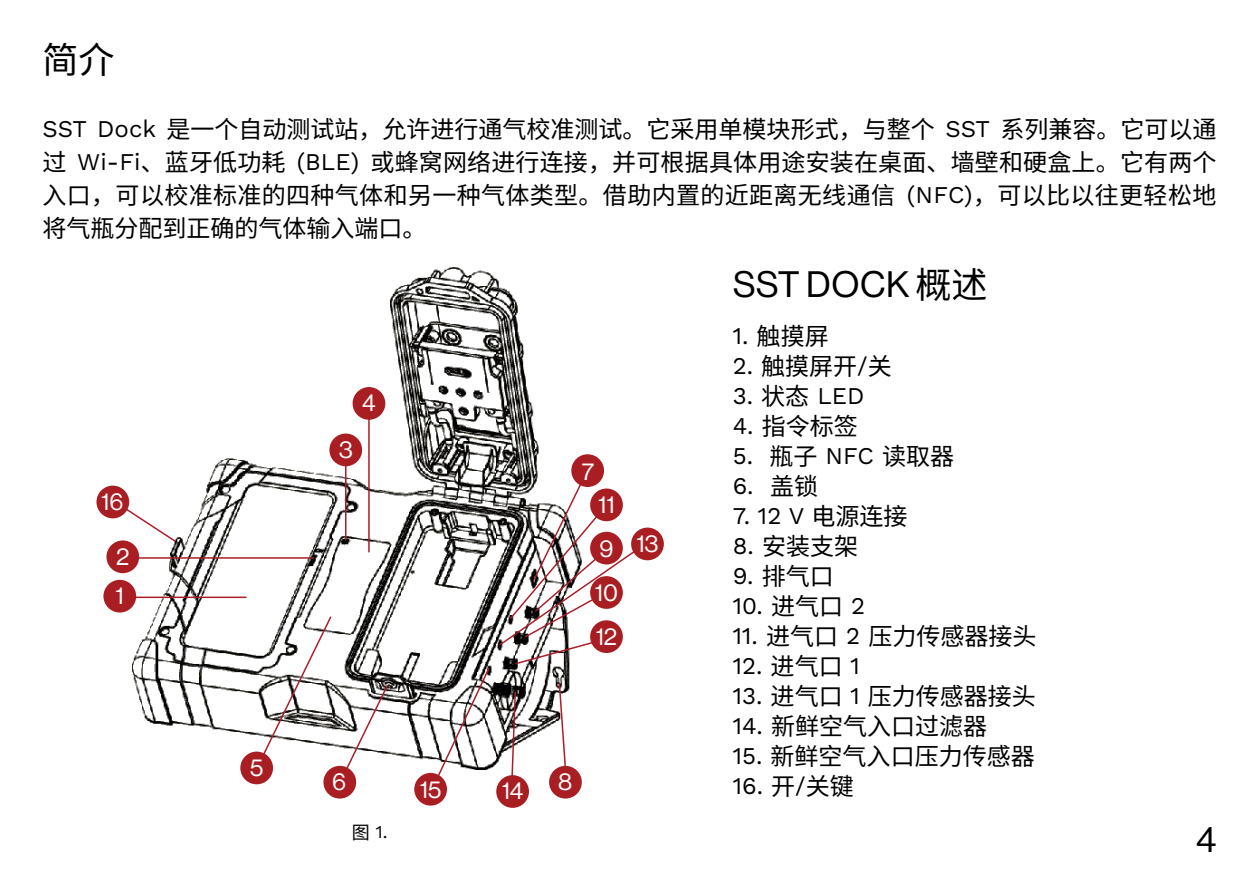
<style>
.page{position:relative;width:1259px;height:893px;background:#fff}
.page>*{position:absolute;margin:0;border:0;box-sizing:border-box;transform-origin:0 0}
.t1{font:36px "Neue Haas Display";letter-spacing:.015em;color:#000}
.t2{font:36px "Noto Sans SC";color:#000}
.t3{font:24px/33px "Noto Sans SC";color:#000;text-align:justify}
.t4{font:24px "Work Sans";color:#000}
.t5{font:24px/44.1px "Neue Haas Display";color:#fff}
.t6{font:18px "Work Sans";color:#000}
.s1{font-family:"Work Sans"}
.s2{font-family:"Noto Sans SC"}
</style>
<div class="page">
<svg style="left:113px;top:500px;width:20px;height:43px"></svg>
<img style="left:133px;top:267px;width:448px;height:502px">
<hr style="left:123px;top:597px;width:123px;height:1px;background:#aa1e28">
<div style="left:103px;top:580px;width:33px;height:32px;background:#a91e22;border-radius:50%"></div>
<hr style="left:134px;top:557px;width:180px;height:2px;background:#aa1e28">
<div style="left:106px;top:540px;width:33px;height:33px;background:#a91e22;border-radius:50%"></div>
<hr style="left:345px;top:456px;width:1px;height:84px;background:#aa1e28">
<div style="left:329px;top:434px;width:33px;height:32px;background:#a91e22;border-radius:50%"></div>
<hr style="left:368px;top:409px;width:2px;height:143px;background:#aa1e28">
<div style="left:352px;top:387px;width:33px;height:33px;background:#a91e22;border-radius:50%"></div>
<div style="left:240px;top:752px;width:33px;height:32px;background:#a91e22;border-radius:50%"></div>
<svg style="left:255px;top:615px;width:134px;height:168px"></svg>
<div style="left:323px;top:766px;width:33px;height:32px;background:#a91e22;border-radius:50%"></div>
<div style="left:571px;top:454px;width:33px;height:33px;background:#a91e22;border-radius:50%"></div>
<svg style="left:558px;top:682px;width:10px;height:86px"></svg>
<div style="left:549px;top:766px;width:33px;height:32px;background:#a91e22;border-radius:50%"></div>
<svg style="left:498px;top:469px;width:149px;height:196px"></svg>
<div style="left:631px;top:528px;width:33px;height:32px;background:#a91e22;border-radius:50%"></div>
<div style="left:96px;top:486px;width:33px;height:32px;background:#a91e22;border-radius:50%"></div>
<svg style="left:510px;top:691px;width:7px;height:84px"></svg>
<div style="left:496px;top:775px;width:33px;height:33px;background:#a91e22;border-radius:50%"></div>
<svg style="left:429px;top:667px;width:62px;height:118px"></svg>
<div style="left:414px;top:773px;width:33px;height:33px;background:#a91e22;border-radius:50%"></div>
<h1 class="t2" style="left:43px;top:39px;width:73px">简介</h1>
<p class="t3" style="left:43px;top:113px;width:1175px"><span class="s1">SST Dock</span> 是一个自动测试站，允许进行通气校准测试。它采用单模块形式，与整个 <span class="s1">SST</span> 系列兼容。它可以通过 <span class="s1">Wi-Fi</span>、蓝牙低功耗 <span class="s1">(BLE)</span> 或蜂窝网络进行连接，并可根据具体用途安装在桌面、墙壁和硬盒上。它有两个入口，可以校准标准的四种气体和另一种气体类型。借助内置的近距离无线通信 <span class="s1">(NFC)</span>，可以比以往更轻松地将气瓶分配到正确的气体输入端口。</p>
<p class="t5" style="left:101px;top:480px;width:24px">16</p>
<p class="t5" style="left:116px;top:535px;width:15px">2</p>
<p class="t5" style="left:116px;top:574px;width:10px">1</p>
<p class="t5" style="left:250px;top:746px;width:15px">5</p>
<p class="t5" style="left:362px;top:381px;width:15px">4</p>
<p class="t5" style="left:339px;top:428px;width:15px">3</p>
<p class="t5" style="left:582px;top:449px;width:14px">7</p>
<p class="t5" style="left:598px;top:483px;width:18px">11</p>
<p class="t5" style="left:595px;top:526px;width:25px">9<br>10<br>12</p>
<p class="t5" style="left:636px;top:522px;width:23px">13</p>
<p class="t5" style="left:332px;top:760px;width:15px">6</p>
<p class="t6" style="left:352px;top:819px;width:37px"><span class="s2">图</span> 1.</p>
<p class="t5" style="left:420px;top:767px;width:23px">15</p>
<p class="t5" style="left:502px;top:769px;width:23px">14</p>
<p class="t5" style="left:558px;top:760px;width:16px">8</p>
<h1 class="t1" style="left:733px;top:264px;width:256px">SST DOCK <span class="s2">概述</span></h1>
<p class="t3" style="left:732px;top:320px;width:97px"><span class="s1">1.</span> 触摸屏</p>
<p class="t3" style="left:732px;top:350px;width:161px"><span class="s1">2.</span> 触摸屏开<span class="s1">/</span>关</p>
<p class="t4" style="left:732px;top:377px;width:133px">3. <span class="s2">状态</span> LED</p>
<p class="t3" style="left:732px;top:410px;width:126px"><span class="s1">4.</span> 指令标签</p>
<p class="t4" style="left:732px;top:437px;width:223px">5. <span class="s2">瓶子</span> NFC <span class="s2">读取器</span></p>
<p class="t4" style="left:732px;top:467px;width:87px">6. <span class="s2">盖锁</span></p>
<p class="t4" style="left:732px;top:497px;width:176px">7. 12 V <span class="s2">电源连接</span></p>
<p class="t3" style="left:732px;top:530px;width:127px"><span class="s1">8.</span> 安装支架</p>
<p class="t3" style="left:732px;top:560px;width:103px"><span class="s1">9.</span> 排气口</p>
<p class="t4" style="left:732px;top:587px;width:134px">10. <span class="s2">进气口</span> 2</p>
<p class="t3" style="left:732px;top:620px;width:305px"><span class="s1">11.</span> 进气口 <span class="s1">2</span> 压力传感器接头</p>
<p class="t4" style="left:732px;top:647px;width:128px">12. <span class="s2">进气口</span> 1</p>
<p class="t3" style="left:732px;top:680px;width:305px"><span class="s1">13.</span> 进气口 <span class="s1">1</span> 压力传感器接头</p>
<p class="t3" style="left:732px;top:710px;width:256px"><span class="s1">14.</span> 新鲜空气入口过滤器</p>
<p class="t3" style="left:732px;top:740px;width:303px"><span class="s1">15.</span> 新鲜空气入口压力传感器</p>
<p class="t4" style="left:732px;top:767px;width:123px">16. <span class="s2">开</span>/<span class="s2">关键</span></p>
<h1 class="t1" style="left:1196px;top:819px;width:22px">4</h1>
</div>
